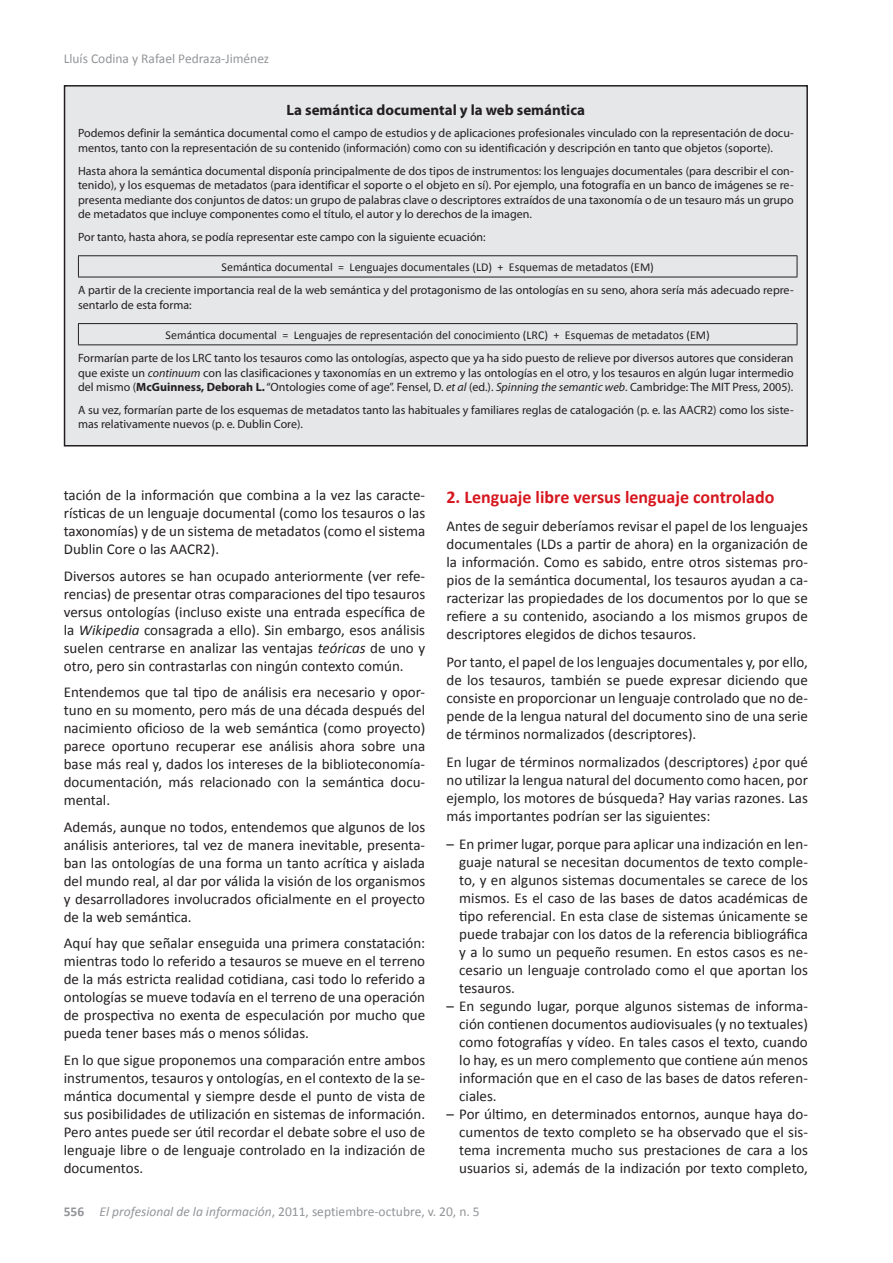
<style>
.page{position:relative;width:893px;height:1263px;background:#fff}
.page>*{position:absolute;margin:0;border:0;box-sizing:border-box;transform-origin:0 0}
.t1{font:700 18px "Calibri";color:#d7171f}
.t2{font:15px/18px "Calibri";color:#231f20;text-align:justify}
.t3{font:700 15px "Myriad Pro";color:#231f20}
.t4{font:13.5px "Calibri";color:#939598}
.t5{font:12px/14.4px "Myriad Pro";color:#231f20}
.t6{font:12px "Calibri";color:#231f20}
.s1{font-style:italic}
.s2{font-weight:700}
</style>
<div class="page">
<div style="left:65px;top:86px;width:742px;height:360px;background:#e6e7e9"></div>
<hr style="left:78px;top:255px;width:719px;height:1px;background:#231f20">
<svg style="left:78px;top:256px;width:1px;height:21px"></svg>
<svg style="left:797px;top:256px;width:1px;height:21px"></svg>
<hr style="left:78px;top:277px;width:719px;height:1px;background:#231f20">
<hr style="left:78px;top:323px;width:719px;height:1px;background:#231f20">
<svg style="left:78px;top:324px;width:1px;height:20px"></svg>
<svg style="left:797px;top:324px;width:1px;height:20px"></svg>
<hr style="left:78px;top:344px;width:719px;height:1px;background:#231f20">
<div style="left:64px;top:85px;width:744px;height:361px;border:2px solid #231f20"></div>
<p class="t4" style="left:64px;top:50px;width:207px">Lluís Codina y Rafael Pedraza-Jiménez</p>
<p class="t3" style="left:287px;top:100px;width:300px">La semántica documental y la web semántica</p>
<p class="t5" style="left:78px;top:126px;width:717px">Podemos definir la semántica documental como el campo de estudios y de aplicaciones profesionales vinculado con la representación de docu&shy;mentos, tanto con la representación de su contenido (información) como con su identificación y descripción en tanto que objetos (soporte).</p>
<p class="t5" style="left:78px;top:163px;width:717px;text-align:justify">Hasta ahora la semántica documental disponía principalmente de dos tipos de instrumentos: los lenguajes documentales (para describir el con&shy;tenido), y los esquemas de metadatos (para identificar el soporte o el objeto en sí). Por ejemplo, una fotografía en un banco de imágenes se re&shy;presenta mediante dos conjuntos de datos: un grupo de palabras clave o descriptores extraídos de una taxonomía o de un tesauro más un grupo de metadatos que incluye componentes como el título, el autor y lo derechos de la imagen.</p>
<p class="t5" style="left:78px;top:229px;width:409px">Por tanto, hasta ahora, se podía representar este campo con la siguiente ecuación:</p>
<p class="t6" style="left:222px;top:259px;width:434px">Semántica documental = Lenguajes documentales (LD) + Esquemas de metadatos (EM)</p>
<p class="t5" style="left:78px;top:283px;width:717px">A partir de la creciente importancia real de la web semántica y del protagonismo de las ontologías en su seno, ahora sería más adecuado repre&shy;sentarlo de esta forma:</p>
<p class="t6" style="left:166px;top:327px;width:546px">Semántica documental = Lenguajes de representación del conocimiento (LRC) + Esquemas de metadatos (EM)</p>
<p class="t5" style="left:78px;top:351px;width:717px;text-align:justify">Formarían parte de los LRC tanto los tesauros como las ontologías, aspecto que ya ha sido puesto de relieve por diversos autores que consideran que existe un <span class="s1">continuum</span> con las clasificaciones y taxonomías en un extremo y las ontologías en el otro, y los tesauros en algún lugar intermedio del mismo (<span class="s2">McGuinness, Deborah L.</span> “Ontologies come of age”. Fensel, D. <span class="s1">et al</span> (ed.). <span class="s1">Spinning the semantic web</span>. Cambridge: The MIT Press, 2005).</p>
<p class="t5" style="left:78px;top:402px;width:717px">A su vez, formarían parte de los esquemas de metadatos tanto las habituales y familiares reglas de catalogación (p. e. las AACR2) como los siste&shy;mas relativamente nuevos (p. e. Dublin Core).</p>
<p class="t2" style="left:64px;top:486px;width:363px">tación de la información que combina a la vez las caracte&shy;rísticas de un lenguaje documental (como los tesauros o las taxonomías) y de un sistema de metadatos (como el sistema Dublin Core o las AACR2).</p>
<p class="t2" style="left:64px;top:567px;width:363px">Diversos autores se han ocupado anteriormente (ver refe&shy;rencias) de presentar otras comparaciones del tipo tesauros versus ontologías (incluso existe una entrada específica de la <span class="s1">Wikipedia</span> consagrada a ello). Sin embargo, esos análisis suelen centrarse en analizar las ventajas <span class="s1">teóricas</span> de uno y otro, pero sin contrastarlas con ningún contexto común.</p>
<p class="t2" style="left:64px;top:683px;width:363px">Entendemos que tal tipo de análisis era necesario y opor&shy;tuno en su momento, pero más de una década después del nacimiento oficioso de la web semántica (como proyecto) parece oportuno recuperar ese análisis ahora sobre una base más real y, dados los intereses de la biblioteconomía&shy;documentación, más relacionado con la semántica docu&shy;mental.</p>
<p class="t2" style="left:64px;top:818px;width:363px">Además, aunque no todos, entendemos que algunos de los análisis anteriores, tal vez de manera inevitable, presenta&shy;ban las ontologías de una forma un tanto acrítica y aislada del mundo real, al dar por válida la visión de los organismos y desarrolladores involucrados oficialmente en el proyecto de la web semántica.</p>
<p class="t2" style="left:64px;top:934px;width:363px">Aquí hay que señalar enseguida una primera constatación: mientras todo lo referido a tesauros se mueve en el terreno de la más estricta realidad cotidiana, casi todo lo referido a ontologías se mueve todavía en el terreno de una operación de prospectiva no exenta de especulación por mucho que pueda tener bases más o menos sólidas.</p>
<p class="t2" style="left:64px;top:1051px;width:363px">En lo que sigue proponemos una comparación entre ambos instrumentos, tesauros y ontologías, en el contexto de la se&shy;mántica documental y siempre desde el punto de vista de sus posibilidades de utilización en sistemas de información.<br>Pero antes puede ser útil recordar el debate sobre el uso de lenguaje libre o de lenguaje controlado en la indización de documentos.</p>
<p class="t1" style="left:446px;top:485px;width:329px">2. Lenguaje libre versus lenguaje controlado</p>
<p class="t2" style="left:446px;top:517px;width:363px">Antes de seguir deberíamos revisar el papel de los lenguajes documentales (LDs a partir de ahora) en la organización de la información. Como es sabido, entre otros sistemas pro&shy;pios de la semántica documental, los tesauros ayudan a ca&shy;racterizar las propiedades de los documentos por lo que se refiere a su contenido, asociando a los mismos grupos de descriptores elegidos de dichos tesauros.</p>
<p class="t2" style="left:446px;top:653px;width:363px">Por tanto, el papel de los lenguajes documentales y, por ello, de los tesauros, también se puede expresar diciendo que consiste en proporcionar un lenguaje controlado que no de&shy;pende de la lengua natural del documento sino de una serie de términos normalizados (descriptores).</p>
<p class="t2" style="left:446px;top:753px;width:363px">En lugar de términos normalizados (descriptores) ¿por qué no utilizar la lengua natural del documento como hacen, por ejemplo, los motores de búsqueda? Hay varias razones. Las más importantes podrían ser las siguientes:</p>
<p class="t2" style="left:459px;top:835px;width:350px;text-indent:-13px">– En primer lugar, porque para aplicar una indización en len&shy;guaje natural se necesitan documentos de texto comple&shy;to, y en algunos sistemas documentales se carece de los mismos. Es el caso de las bases de datos académicas de tipo referencial. En esta clase de sistemas únicamente se puede trabajar con los datos de la referencia bibliográfica y a lo sumo un pequeño resumen. En estos casos es ne&shy;cesario un lenguaje controlado como el que aportan los tesauros.</p>
<p class="t2" style="left:459px;top:997px;width:350px;text-indent:-13px">– En segundo lugar, porque algunos sistemas de informa&shy;ción contienen documentos audiovisuales (y no textuales) como fotografías y vídeo. En tales casos el texto, cuando lo hay, es un mero complemento que contiene aún menos información que en el caso de las bases de datos referen&shy;ciales.</p>
<p class="t2" style="left:459px;top:1105px;width:350px;text-indent:-13px">– Por último, en determinados entornos, aunque haya do&shy;cumentos de texto completo se ha observado que el sis&shy;tema incrementa mucho sus prestaciones de cara a los usuarios si, además de la indización por texto completo,</p>
<p class="t4" style="left:64px;top:1203px;width:417px"><span class="s2">556</span> <span class="s1">El profesional de la información</span>, 2011, septiembre-octubre, v. 20, n. 5</p>
</div>
